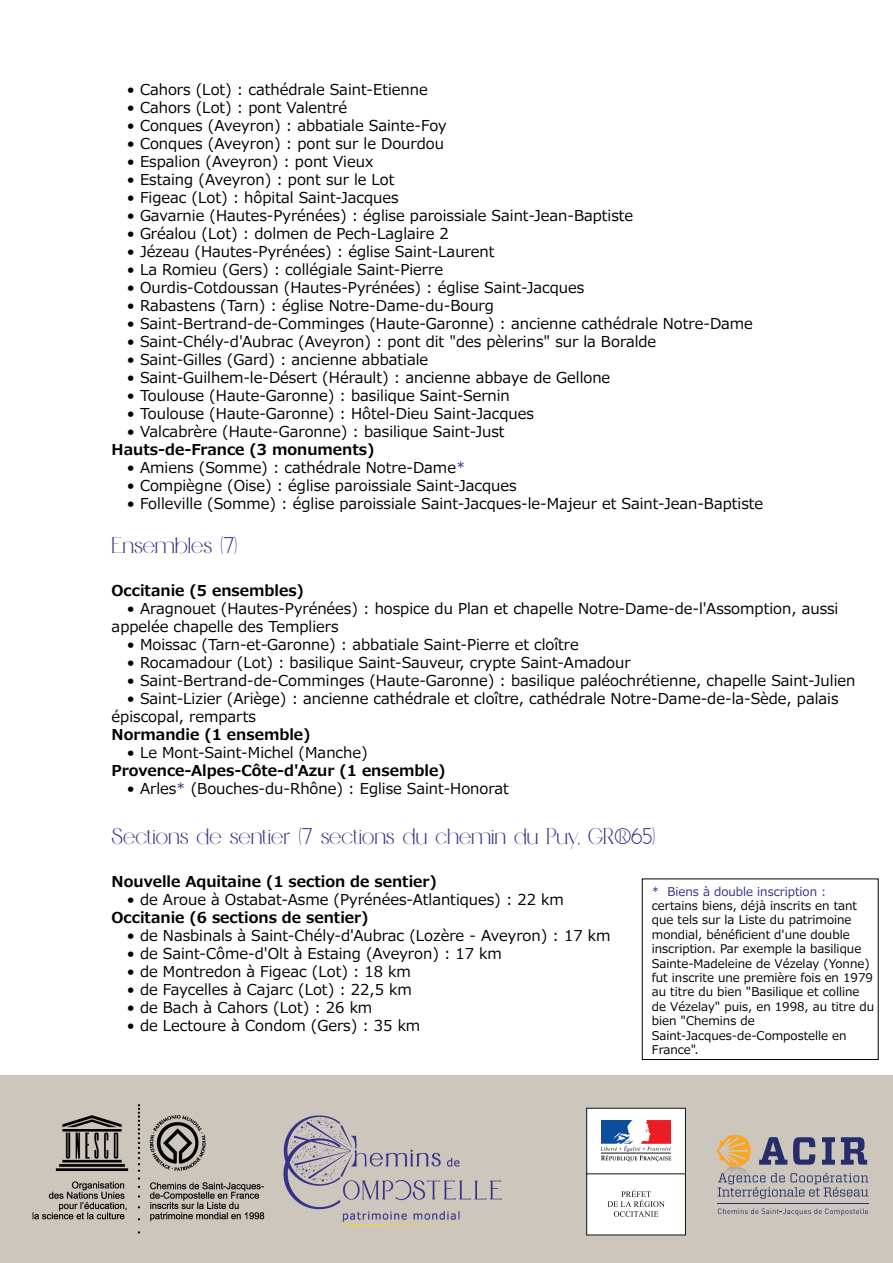
<style>
.page{position:relative;width:893px;height:1263px;background:#fff}
.page>*{position:absolute;margin:0;border:0;box-sizing:border-box;transform-origin:0 0}
.t1{font:21px "Medhurst";color:#353087}
.t2{font:15px/18px "Meiryo UI";color:#000001}
.t3{font:700 15px "Meiryo UI";color:#000001}
.t4{font:12px/14.4px "Meiryo UI";color:#000001}
.t5{font:12px "Meiryo UI";color:#353087}
.s1{color:#353087}
</style>
<div class="page">
<img style="left:0;top:1076px;width:893px;height:187px">
<div style="left:642px;top:878px;width:236px;height:182px;border:1px solid #000001"></div>
<svg style="left:717px;top:1135px;width:151px;height:63px;background:#a7a09f"></svg>
<svg style="left:718px;top:1208px;width:150px;height:8px"></svg>
<hr style="left:717px;top:1204px;width:152px;height:1px;background:#252e6a">
<div style="left:587px;top:1108px;width:98px;height:66px;background:#fff"></div>
<div style="left:586px;top:1108px;width:100px;height:66px;border:1px solid #0f1313"></div>
<div style="left:587px;top:1174px;width:98px;height:61px;background:#fff"></div>
<div style="left:586px;top:1173px;width:100px;height:62px;border:1px solid #0f1313"></div>
<svg style="left:607px;top:1189px;width:58px;height:28px"></svg>
<svg style="left:601px;top:1120px;width:70px;height:41px"></svg>
<p class="t2" style="left:127px;top:82px;width:302px">• Cahors (Lot) : cathédrale Saint-Etienne</p>
<p class="t2" style="left:127px;top:100px;width:222px">• Cahors (Lot) : pont Valentré</p>
<p class="t2" style="left:127px;top:118px;width:321px">• Conques (Aveyron) : abbatiale Sainte-Foy</p>
<p class="t2" style="left:127px;top:136px;width:319px">• Conques (Aveyron) : pont sur le Dourdou</p>
<p class="t2" style="left:127px;top:154px;width:248px">• Espalion (Aveyron) : pont Vieux</p>
<p class="t2" style="left:127px;top:172px;width:269px">• Estaing (Aveyron) : pont sur le Lot</p>
<p class="t2" style="left:127px;top:190px;width:273px">• Figeac (Lot) : hôpital Saint-Jacques</p>
<p class="t2" style="left:127px;top:208px;width:508px">• Gavarnie (Hautes-Pyrénées) : église paroissiale Saint-Jean-Baptiste</p>
<p class="t2" style="left:127px;top:226px;width:323px">• Gréalou (Lot) : dolmen de Pech-Laglaire 2</p>
<p class="t2" style="left:127px;top:244px;width:369px">• Jézeau (Hautes-Pyrénées) : église Saint-Laurent</p>
<p class="t2" style="left:127px;top:262px;width:318px">• La Romieu (Gers) : collégiale Saint-Pierre</p>
<p class="t2" style="left:127px;top:280px;width:459px">• Ourdis-Cotdoussan (Hautes-Pyrénées) : église Saint-Jacques</p>
<p class="t2" style="left:127px;top:298px;width:368px">• Rabastens (Tarn) : église Notre-Dame-du-Bourg</p>
<p class="t2" style="left:127px;top:316px;width:627px">• Saint-Bertrand-de-Comminges (Haute-Garonne) : ancienne cathédrale Notre-Dame</p>
<p class="t2" style="left:127px;top:334px;width:531px">• Saint-Chély-d'Aubrac (Aveyron) : pont dit "des pèlerins" sur la Boralde</p>
<p class="t2" style="left:127px;top:352px;width:303px">• Saint-Gilles (Gard) : ancienne abbatiale</p>
<p class="t2" style="left:127px;top:370px;width:485px">• Saint-Guilhem-le-Désert (Hérault) : ancienne abbaye de Gellone</p>
<p class="t2" style="left:127px;top:388px;width:384px">• Toulouse (Haute-Garonne) : basilique Saint-Sernin</p>
<p class="t2" style="left:127px;top:406px;width:409px">• Toulouse (Haute-Garonne) : Hôtel-Dieu Saint-Jacques</p>
<p class="t2" style="left:127px;top:424px;width:379px">• Valcabrère (Haute-Garonne) : basilique Saint-Just</p>
<p class="t3" style="left:112px;top:439px;width:264px">Hauts-de-France (3 monuments)</p>
<p class="t2" style="left:127px;top:460px;width:340px">• Amiens (Somme) : cathédrale Notre-Dame<span class="s1">*</span></p>
<p class="t2" style="left:127px;top:478px;width:391px">• Compiègne (Oise) : église paroissiale Saint-Jacques</p>
<p class="t2" style="left:127px;top:496px;width:638px">• Folleville (Somme) : église paroissiale Saint-Jacques-le-Majeur et Saint-Jean-Baptiste</p>
<h1 class="t1" style="left:112px;top:533px;width:127px">Ensembles (7)</h1>
<p class="t3" style="left:112px;top:580px;width:194px">Occitanie (5 ensembles)</p>
<p class="t2" style="left:112px;top:600px;width:728px;text-indent:15px">• Aragnouet (Hautes-Pyrénées) : hospice du Plan et chapelle Notre-Dame-de-l'Assomption, aussi appelée chapelle des Templiers</p>
<p class="t2" style="left:127px;top:636px;width:453px">• Moissac (Tarn-et-Garonne) : abbatiale Saint-Pierre et cloître</p>
<p class="t2" style="left:127px;top:654px;width:505px">• Rocamadour (Lot) : basilique Saint-Sauveur, crypte Saint-Amadour</p>
<p class="t2" style="left:127px;top:672px;width:730px">• Saint-Bertrand-de-Comminges (Haute-Garonne) : basilique paléochrétienne, chapelle Saint-Julien</p>
<p class="t2" style="left:112px;top:690px;width:728px;text-indent:15px">• Saint-Lizier (Ariège) : ancienne cathédrale et cloître, cathédrale Notre-Dame-de-la-Sède, palais épiscopal, remparts</p>
<p class="t3" style="left:112px;top:724px;width:201px">Normandie (1 ensemble)</p>
<p class="t2" style="left:127px;top:744px;width:242px">• Le Mont-Saint-Michel (Manche)</p>
<p class="t3" style="left:112px;top:760px;width:336px">Provence-Alpes-Côte-d'Azur (1 ensemble)</p>
<p class="t2" style="left:127px;top:780px;width:383px">• Arles<span class="s1">*</span> (Bouches-du-Rhône) : Eglise Saint-Honorat</p>
<h1 class="t1" style="left:112px;top:825px;width:545px">Sections de sentier (7 sections du chemin du Puy, GR®65)</h1>
<p class="t3" style="left:112px;top:871px;width:327px">Nouvelle Aquitaine (1 section de sentier)</p>
<p class="t2" style="left:127px;top:892px;width:438px">• de Aroue à Ostabat-Asme (Pyrénées-Atlantiques) : 22 km</p>
<p class="t3" style="left:112px;top:907px;width:259px">Occitanie (6 sections de sentier)</p>
<p class="t2" style="left:127px;top:928px;width:485px">• de Nasbinals à Saint-Chély-d'Aubrac (Lozère - Aveyron) : 17 km</p>
<p class="t2" style="left:127px;top:946px;width:376px">• de Saint-Côme-d'Olt à Estaing (Aveyron) : 17 km</p>
<p class="t2" style="left:127px;top:964px;width:286px">• de Montredon à Figeac (Lot) : 18 km</p>
<p class="t2" style="left:127px;top:982px;width:286px">• de Faycelles à Cajarc (Lot) : 22,5 km</p>
<p class="t2" style="left:127px;top:1000px;width:247px">• de Bach à Cahors (Lot) : 26 km</p>
<p class="t2" style="left:127px;top:1018px;width:295px">• de Lectoure à Condom (Gers) : 35 km</p>
<p class="t5" style="left:652px;top:883px;width:176px">* Biens à double inscription :</p>
<p class="t4" style="left:652px;top:899px;width:224px">certains biens, déjà inscrits en tant que tels sur la Liste du patrimoine mondial, bénéficient d'une double inscription. Par exemple la basilique<br>Sainte-Madeleine de Vézelay (Yonne) fut inscrite une première fois en 1979 au titre du bien "Basilique et colline de Vézelay" puis, en 1998, au titre du bien "Chemins de<br>Saint-Jacques-de-Compostelle en<br>France".</p>
</div>
